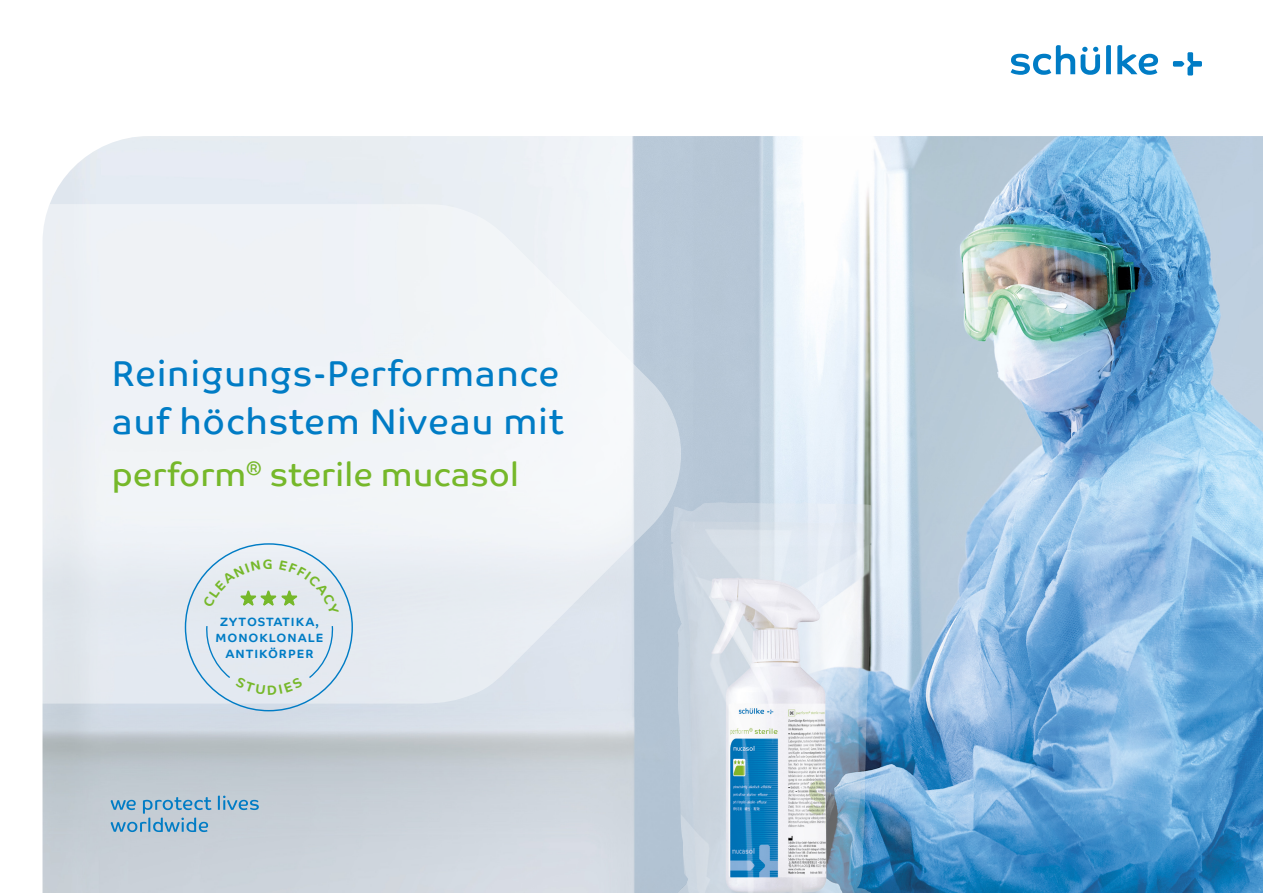
<style>
.page{position:relative;width:1263px;height:893px;background:#fff}
.page>*{position:absolute;margin:0;border:0;box-sizing:border-box;transform-origin:0 0}
.t1{font:36px/48px "Co Text";letter-spacing:.02em;color:#007cc5}
.t2{font:33px "Co Text";color:#76b82a}
.t3{font:700 12px/16px "Co Text";letter-spacing:.08em;color:#007cc5;text-align:center}
</style>
<div class="page">
<img style="left:43px;top:136px;width:1220px;height:757px">
<svg style="left:1010px;top:45px;width:90px;height:30px"></svg>
<svg style="left:1106px;top:45px;width:5px;height:29px"></svg>
<svg style="left:1117px;top:45px;width:41px;height:30px"></svg>
<svg style="left:1173px;top:52px;width:29px;height:24px"></svg>
<svg style="left:218px;top:796px;width:41px;height:14px"></svg>
<svg style="left:111px;top:797px;width:101px;height:35px;background:#95b8d0"></svg>
<img style="left:671px;top:502px;width:201px;height:391px">
<svg style="left:42px;top:204px;width:639px;height:500px;fill:#eef2f6"></svg>
<svg style="left:203px;top:559px;width:136px;height:56px;background:#dde6e6"></svg>
<div style="left:206px;top:625px;width:128px;height:70px;background:#e3e9f1"></div>
<p class="t1" style="left:112px;top:350px;width:453px">Reinigungs-Performance auf höchstem Niveau mit</p>
<p class="t2" style="left:112px;top:455px;width:409px">perform<sup>®</sup> sterile mucasol</p>
<p class="t3" style="left:215px;top:614px;width:110px">ZYTOSTATIKA,<br>MONOKLONALE<br>ANTIKÖRPER</p>
</div>
